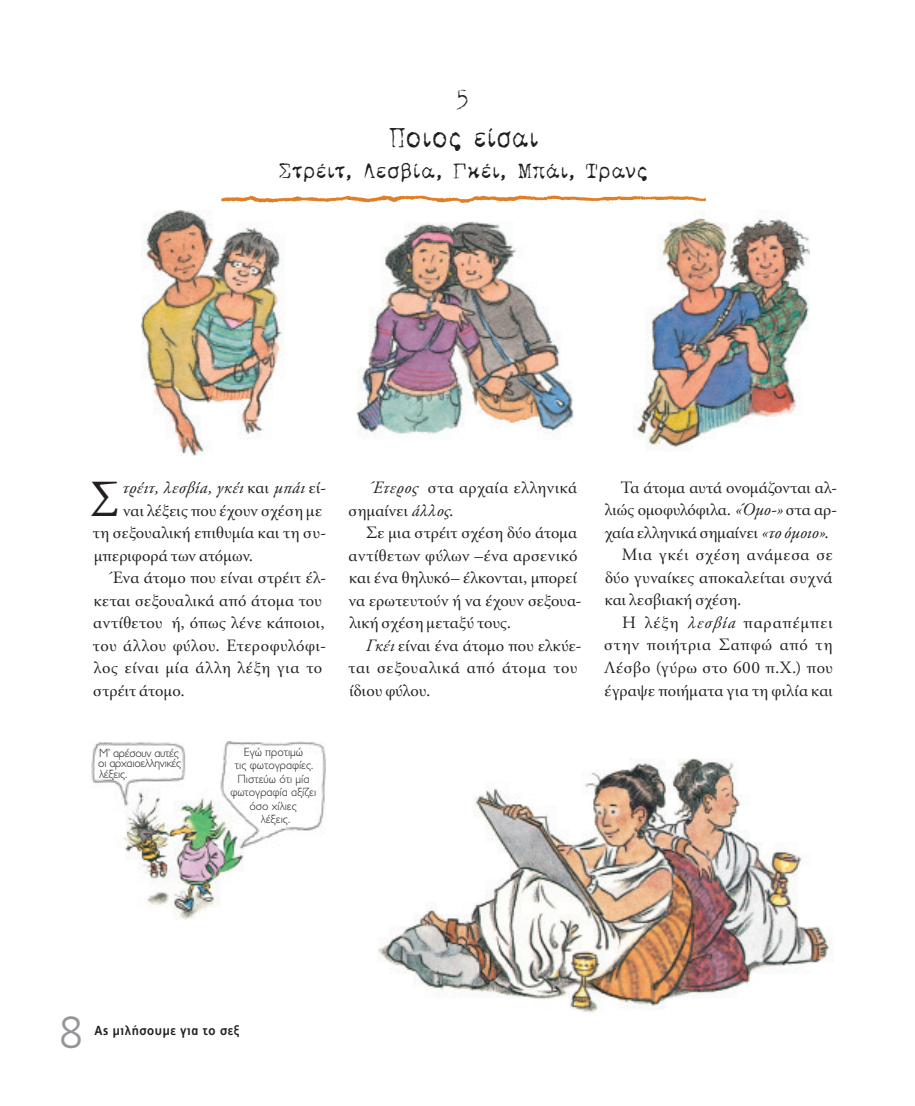
<style>
.page{position:relative;width:915px;height:1106px;background:#fff}
.page>*{position:absolute;margin:0;border:0;box-sizing:border-box;transform-origin:0 0}
.t1{font:300 50.25px "CF Derrida";color:#231f20}
.t2{font:300 45px "PF Index";color:#939598}
.t3{font:31.5px "CF Bar Text";letter-spacing:-.005em;color:#231f20;scale:.9 1}
.t4{font:27px "CF Bar Text";color:#231f20}
.t5{font:24px "CF Bar Text";letter-spacing:.005em;color:#231f20}
.t6{font:17.25px/22.5px "CF Garamond";letter-spacing:.015em;color:#231f20}
.t7{font:17.25px "CF Garamond";letter-spacing:.04em;color:#231f20}
.t8{font:italic 17.25px "CF Garamond";letter-spacing:.015em;color:#231f20}
.t9{font:17.25px "CF Garamond";letter-spacing:-.005em;color:#231f20}
.t10{font:17.25px "CF Garamond";letter-spacing:.055em;color:#231f20}
.t11{font:700 13.2px "PF Index";letter-spacing:.05em;color:#231f20}
.t12{font:300 12px/13.5px "Gill Sans Hel";color:#231f20;text-align:center}
.t13{font:300 12px/10.5px "Gill Sans Hel";letter-spacing:-.02em;color:#231f20}
.s1{font-style:normal}
.s2{font-style:italic}
</style>
<div class="page">
<img style="left:141px;top:211px;width:668px;height:244px">
<img style="left:91px;top:741px;width:234px;height:179px">
<img style="left:221px;top:195px;width:484px;height:7px">
<img style="left:377px;top:758px;width:455px;height:255px">
<h3 class="t4" style="left:455px;top:86px;width:15px">5</h3>
<h3 class="t3" style="left:389px;top:123px;width:166px">Ποιος είσαι</h3>
<h3 class="t5" style="left:278px;top:160px;width:370px">Στρέιτ, Λεσβία, Γκέι, Μπάι, Τρανς</h3>
<h1 class="t1" style="left:90px;top:471px;width:28px">Σ</h1>
<p class="t8" style="left:122px;top:478px;width:205px">τρέιτ, λεσβία, γκέι <span class="s1">και</span> μπάι <span class="s1">εί-</span></p>
<p class="t6" style="left:123px;top:499px;width:200px">ναι λέξεις που έχουν σχέση με</p>
<p class="t6" style="left:93px;top:522px;width:234px">τη σεξουαλική επιθυμία και τη συ-</p>
<p class="t6" style="left:94px;top:544px;width:160px">μπεριφορά των ατόμων.</p>
<p class="t6" style="left:109px;top:567px;width:218px">Ένα άτομο που είναι στρέιτ έλ-</p>
<p class="t6" style="left:94px;top:589px;width:230px">κεται σεξουαλικά από άτομα του</p>
<p class="t6" style="left:93px;top:612px;width:233px">αντίθετου ή, όπως λένε κάποιοι,</p>
<p class="t6" style="left:93px;top:634px;width:234px">του άλλου φύλου. Ετεροφυλόφι-</p>
<p class="t7" style="left:94px;top:658px;width:230px">λος είναι μία άλλη λέξη για το</p>
<p class="t6" style="left:93px;top:679px;width:93px">στρέιτ άτομο.</p>
<p class="t13" style="left:98px;top:748px;width:84px">Μ’ αρέσουν αυτές οι αρχαιοελληνικές λέξεις.</p>
<p class="t12" style="left:230px;top:745px;width:87px">Εγώ προτιμώ<br>τις φωτογραφίες.<br>Πιστεύω ότι μία φωτογραφία αξίζει όσο χίλιες<br>λέξεις.</p>
<p class="t6" style="left:348px;top:477px;width:230px;text-indent:23px"><span class="s2">Έτερος</span> στα αρχαία ελληνικά σημαίνει <span class="s2">άλλος</span>.</p>
<p class="t6" style="left:348px;top:522px;width:234px;text-indent:17px">Σε μια στρέιτ σχέση δύο άτομα αντίθετων φύλων –ένα αρσενικό και ένα θηλυκό– έλκονται, μπορεί να ερωτευτούν ή να έχουν σεξουα&shy;λική σχέση μεταξύ τους.</p>
<p class="t6" style="left:348px;top:634px;width:233px;text-indent:17px"><span class="s2">Γκέι</span> είναι ένα άτομο που ελκύε&shy;ται σεξουαλικά από άτομα του ίδιου φύλου.</p>
<p class="t9" style="left:620px;top:478px;width:216px">Τα άτομα αυτά ονομάζονται αλ-</p>
<p class="t6" style="left:604px;top:499px;width:233px">λιώς ομοφυλόφιλα. <span class="s2">«Όμο-»</span> στα αρ-</p>
<p class="t6" style="left:604px;top:522px;width:225px">χαία ελληνικά σημαίνει <span class="s2">«το όμοιο»</span>.</p>
<p class="t7" style="left:621px;top:546px;width:212px">Μια γκέι σχέση ανάμεσα σε</p>
<p class="t6" style="left:604px;top:567px;width:229px">δύο γυναίκες αποκαλείται συχνά</p>
<p class="t6" style="left:604px;top:589px;width:138px">και λεσβιακή σχέση.</p>
<p class="t10" style="left:621px;top:613px;width:212px">Η λέξη <span class="s2">λεσβία</span> παραπέμπει</p>
<p class="t7" style="left:604px;top:635px;width:230px">στην ποιήτρια Σαπφώ από τη</p>
<p class="t6" style="left:604px;top:657px;width:230px">Λέσβο (γύρω στο 600 π.Χ.) που</p>
<p class="t6" style="left:604px;top:679px;width:230px">έγραψε ποιήματα για τη φιλία και</p>
<h2 class="t2" style="left:60px;top:1007px;width:25px">8</h2>
<p class="t11" style="left:94px;top:1023px;width:146px">Ας μιλήσουμε για το σεξ</p>
</div>
